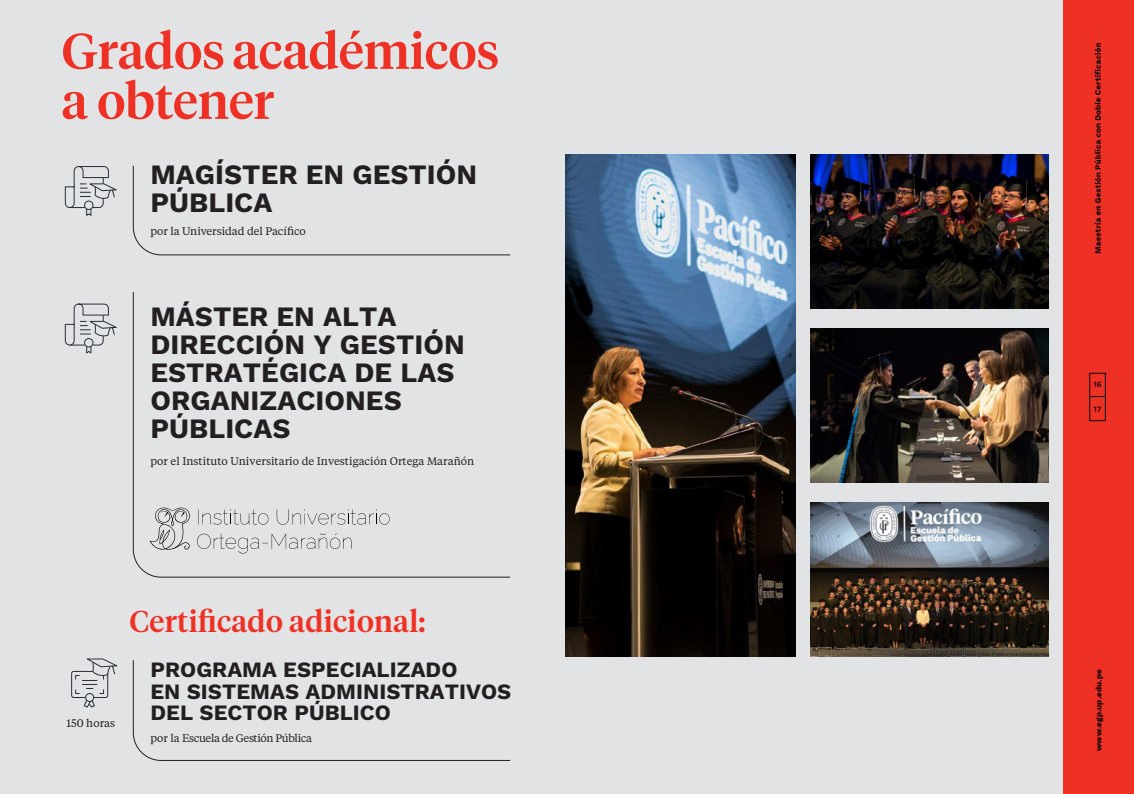
<style>
.page{position:relative;width:1134px;height:794px;background:#fff}
.page>*{position:absolute;margin:0;border:0;box-sizing:border-box;transform-origin:0 0}
.t1{font:500 50px/50px "Tiempos Headline";color:#ee3124}
.t2{font:500 30px "Tiempos Headline";letter-spacing:.01em;color:#ee3124}
.t3{font:700 28px/28px "Work Sans";color:#231f20}
.t4{font:700 21.9px/21.9px "Work Sans";color:#231f20}
.t5{font:11px "Tiempos Text";letter-spacing:.005em;color:#231f20}
.t6{font:11px "Tiempos Text";letter-spacing:-.03em;color:#231f20}
.t7{font:700 8px "Work Sans";letter-spacing:.02em;color:#000}
.t8{font:500 8px "Work Sans";color:#000}
</style>
<div class="page">
<div style="left:0;top:0;width:1063px;height:794px;background:#e2e3e4"></div>
<img style="left:565px;top:154px;width:230px;height:502px">
<img style="left:811px;top:154px;width:238px;height:154px">
<img style="left:811px;top:328px;width:238px;height:154px">
<img style="left:811px;top:502px;width:238px;height:154px">
<svg style="left:132px;top:165px;width:379px;height:91px"></svg>
<svg style="left:132px;top:292px;width:379px;height:286px"></svg>
<svg style="left:64px;top:166px;width:53px;height:50px"></svg>
<svg style="left:132px;top:660px;width:379px;height:101px"></svg>
<svg style="left:64px;top:303px;width:53px;height:51px"></svg>
<svg style="left:71px;top:658px;width:47px;height:50px"></svg>
<div style="left:1063px;top:0;width:71px;height:794px;background:#ee3124"></div>
<svg style="left:1095px;top:43px;width:6px;height:210px"></svg>
<svg style="left:1091px;top:396px;width:13px;height:1px"></svg>
<div style="left:1089px;top:373px;width:17px;height:48px;border:1px solid #000"></div>
<svg style="left:196px;top:533px;width:155px;height:20px"></svg>
<svg style="left:198px;top:509px;width:71px;height:16px"></svg>
<svg style="left:277px;top:509px;width:113px;height:16px"></svg>
<svg style="left:150px;top:507px;width:40px;height:43px"></svg>
<h1 class="t1" style="left:62px;top:24px;width:439px">Gradosacadémicos a obtener</h1>
<p class="t3" style="left:150px;top:162px;width:328px">MAGÍSTER EN GESTIÓN<br>PÚBLICA</p>
<p class="t5" style="left:150px;top:224px;width:157px">por la Universidad del Pacífico</p>
<p class="t3" style="left:150px;top:304px;width:316px">MÁSTER EN ALTA<br>DIRECCIÓN Y GESTIÓN<br>ESTRATÉGICA DE LAS<br>ORGANIZACIONES<br>PÚBLICAS</p>
<p class="t5" style="left:150px;top:454px;width:325px">por el Instituto Universitario de Investigación Ortega Marañón</p>
<p class="t8" style="left:1093px;top:380px;width:10px">16</p>
<p class="t8" style="left:1093px;top:404px;width:10px">17</p>
<p class="t5" style="left:66px;top:716px;width:50px">150 horas</p>
<p class="t2" style="left:130px;top:600px;width:298px">Certificado adicional:</p>
<p class="t4" style="left:150px;top:659px;width:362px">PROGRAMA ESPECIALIZADO<br>EN SISTEMAS ADMINISTRATIVOS<br>DEL SECTOR PÚBLICO</p>
<p class="t7" style="left:1094px;top:751px;width:83px;rotate:-90deg">www.egp.up.edu.pe</p>
<p class="t6" style="left:150px;top:730px;width:163px">por la Escuela de Gestión Pública</p>
</div>
